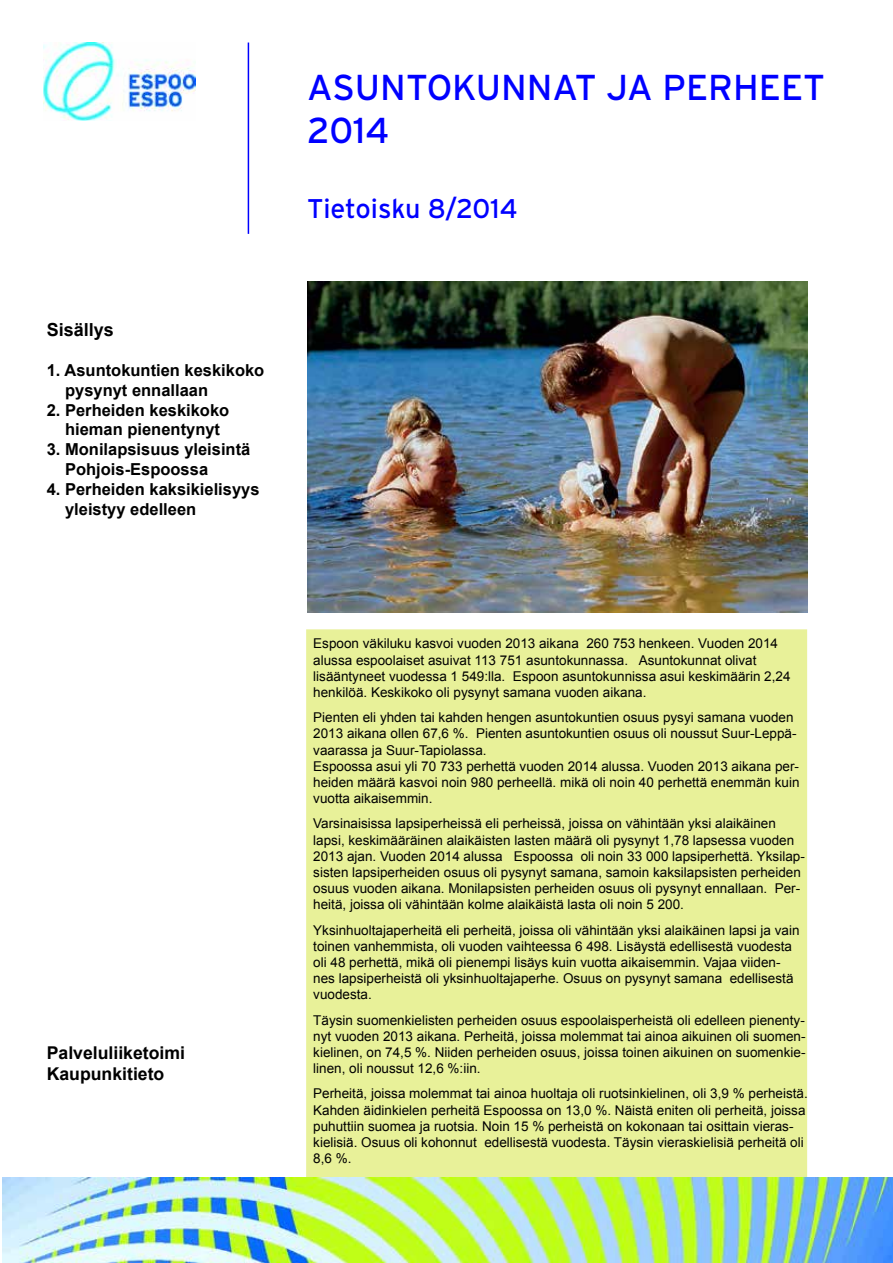
<style>
.page{position:relative;width:893px;height:1263px;background:#fff}
.page>*{position:absolute;margin:0;border:0;box-sizing:border-box;transform-origin:0 0}
.t1{font:36px/43.2px "Interstate";color:#00f}
.t2{font:27px "Interstate";color:#00f}
.t3{font:700 18px "Arial";color:#000}
.t4{font:700 17.7px/21.1px "Arial";color:#000}
.t5{font:700 16.5px/19.8px "Arial";color:#000}
.t6{font:13.5px/16.2px "Arial";color:#000}
</style>
<div class="page">
<div style="left:306px;top:629px;width:501px;height:551px;background:#e8f199;border:2px solid #e8f199"></div>
<img style="left:44px;top:43px;width:151px;height:78px">
<hr style="left:248px;top:43px;width:1px;height:191px;background:#00f">
<img style="left:2px;top:1178px;width:891px;height:85px">
<img style="left:307px;top:282px;width:501px;height:330px">
<h3 class="t3" style="left:47px;top:318px;width:69px">Sisällys</h3>
<p class="t5" style="left:65px;top:361px;width:201px;text-indent:-18px">1. Asuntokuntien keskikoko pysynyt ennallaan</p>
<p class="t5" style="left:47px;top:400px;width:184px;text-align:center">2. Perheiden keskikoko hieman pienentynyt</p>
<p class="t5" style="left:65px;top:440px;width:187px;text-indent:-18px">3. Monilapsisuus yleisintä<br>Pohjois-Espoossa</p>
<p class="t5" style="left:65px;top:479px;width:196px;text-indent:-18px">4. Perheiden kaksikielisyys yleistyy edelleen</p>
<h1 class="t1" style="left:307px;top:66px;width:519px">ASUNTOKUNNAT JA PERHEET<br>2014</h1>
<h2 class="t2" style="left:307px;top:194px;width:212px">Tietoisku 8/2014</h2>
<h3 class="t4" style="left:47px;top:1042px;width:140px">Palveluliiketoimi<br>Kaupunkitieto</h3>
<p class="t6" style="left:313px;top:636px;width:479px">Espoon väkiluku kasvoi vuoden 2013 aikana 260 753 henkeen. Vuoden 2014 alussa espoolaiset asuivat 113 751 asuntokunnassa. Asuntokunnat olivat lisääntyneet vuodessa 1 549:lla. Espoon asuntokunnissa asui keskimäärin 2,24 henkilöä. Keskikoko oli pysynyt samana vuoden aikana.</p>
<p class="t6" style="left:313px;top:709px;width:488px">Pienten eli yhden tai kahden hengen asuntokuntien osuus pysyi samana vuoden 2013 aikana ollen 67,6 %. Pienten asuntokuntien osuus oli noussut Suur-Leppä&shy;vaarassa ja Suur-Tapiolassa.<br>Espoossa asui yli 70 733 perhettä vuoden 2014 alussa. Vuoden 2013 aikana per&shy;heiden määrä kasvoi noin 980 perheellä. mikä oli noin 40 perhettä enemmän kuin vuotta aikaisemmin.</p>
<p class="t6" style="left:313px;top:816px;width:493px">Varsinaisissa lapsiperheissä eli perheissä, joissa on vähintään yksi alaikäinen lapsi, keskimääräinen alaikäisten lasten määrä oli pysynyt 1,78 lapsessa vuoden 2013 ajan. Vuoden 2014 alussa Espoossa oli noin 33 000 lapsiperhettä. Yksilap&shy;sisten lapsiperheiden osuus oli pysynyt samana, samoin kaksilapsisten perheiden osuus vuoden aikana. Monilapsisten perheiden osuus oli pysynyt ennallaan. Per&shy;heitä, joissa oli vähintään kolme alaikäistä lasta oli noin 5 200.</p>
<p class="t6" style="left:313px;top:922px;width:488px">Yksinhuoltajaperheitä eli perheitä, joissa oli vähintään yksi alaikäinen lapsi ja vain toinen vanhemmista, oli vuoden vaihteessa 6 498. Lisäystä edellisestä vuodesta oli 48 perhettä, mikä oli pienempi lisäys kuin vuotta aikaisemmin. Vajaa viiden&shy;nes lapsiperheistä oli yksinhuoltajaperhe. Osuus on pysynyt samana edellisestä vuodesta.</p>
<p class="t6" style="left:313px;top:1012px;width:494px;text-align:justify">Täysin suomenkielisten perheiden osuus espoolaisperheistä oli edelleen pienenty&shy;nyt vuoden 2013 aikana. Perheitä, joissa molemmat tai ainoa aikuinen oli suomen&shy;kielinen, on 74,5 %. Niiden perheiden osuus, joissa toinen aikuinen on suomenkie&shy;linen, oli noussut 12,6 %:iin.</p>
<p class="t6" style="left:313px;top:1086px;width:496px">Perheitä, joissa molemmat tai ainoa huoltaja oli ruotsinkielinen, oli 3,9 % perheistä.<br>Kahden äidinkielen perheitä Espoossa on 13,0 %. Näistä eniten oli perheitä, joissa puhuttiin suomea ja ruotsia. Noin 15 % perheistä on kokonaan tai osittain vieras&shy;kielisiä. Osuus oli kohonnut edellisestä vuodesta. Täysin vieraskielisiä perheitä oli 8,6 %.</p>
</div>
